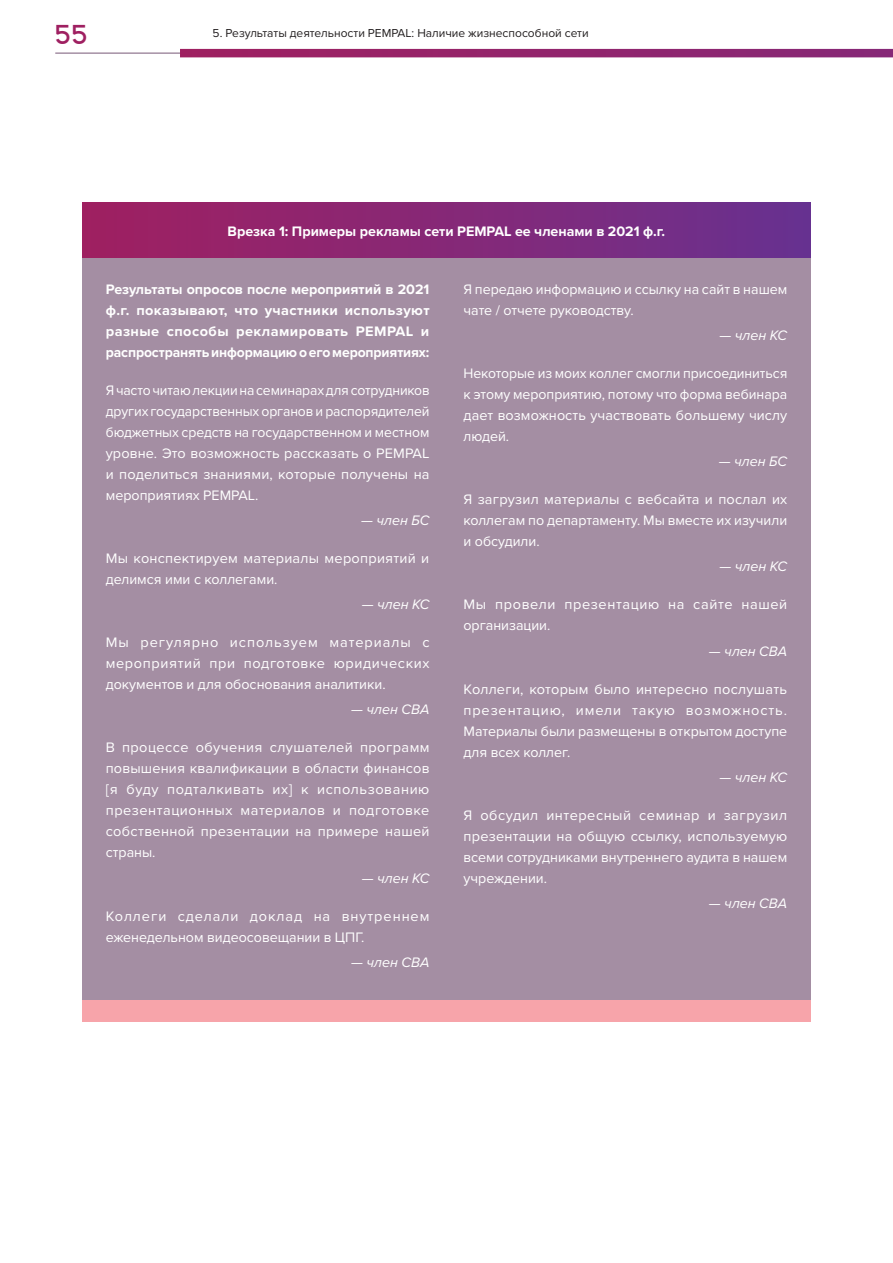
<style>
.page{position:relative;width:893px;height:1263px;background:#fff}
.page>*{position:absolute;margin:0;border:0;box-sizing:border-box;transform-origin:0 0}
.t1{font:27px "Code Pro LC";color:#9f2061}
.Body_text{font:14.25px/21px "Proxima Nova";color:#fff;text-align:justify}
.Body_text-2{font:700 14.25px/21px "Proxima Nova";letter-spacing:-.005em;color:#fff;text-align:justify}
.Body_text-3{font:italic 14.25px "Proxima Nova";color:#fff}
.Body_text-4{font:14.25px/21px "Proxima Nova";letter-spacing:.03em;color:#fff}
.Body_text-5{font:14.25px/21px "Proxima Nova";letter-spacing:.045em;color:#fff}
.t2{font:12px "Proxima Nova";color:#231f20}
</style>
<div class="page">
<hr style="left:55px;top:52px;width:838px;height:2px;background:#a48ea3">
<div style="left:180px;top:49px;width:713px;height:8px;background:#93246c"></div>
<div style="left:82px;top:257px;width:729px;height:743px;background:#a48ea3"></div>
<div style="left:82px;top:203px;width:729px;height:54px;background:linear-gradient(to right,#a12060,#69318f)"></div>
<div style="left:82px;top:1000px;width:729px;height:21px;background:#f7a4aa"></div>
<h1 class="t1" style="left:55px;top:19px;width:34px">55</h1>
<p class="t2" style="left:213px;top:24px;width:378px">5. Результаты деятельности PEMPAL: Наличие жизнеспособной сети</p>
<p class="Body_text-2" style="left:228px;top:221px;width:439px">Врезка 1: Примеры рекламы сети PEMPAL ее членами в 2021 ф.г.</p>
<p class="Body_text-2" style="left:106px;top:278px;width:325px">Результаты опросов после мероприятий в 2021 ф.г. показывают, что участники используют разные способы рекламировать PEMPAL и распространять информацию о его мероприятиях:</p>
<p class="Body_text" style="left:106px;top:379px;width:325px">Я часто читаю лекции на семинарах для сотрудников других государственных органов и распорядителей бюджетных средств на государственном и местном уровне. Это возможность рассказать о PEMPAL и поделиться знаниями, которые получены на мероприятиях PEMPAL.</p>
<p class="Body_text-3" style="left:361px;top:509px;width:70px">— член БС</p>
<p class="Body_text" style="left:106px;top:547px;width:325px">Мы конспектируем материалы мероприятий и делимся ими с коллегами.</p>
<p class="Body_text-3" style="left:362px;top:594px;width:69px">— член КС</p>
<p class="Body_text" style="left:106px;top:631px;width:325px">Мы регулярно используем материалы с мероприятий при подготовке юридических документов и для обоснования аналитики.</p>
<p class="Body_text-3" style="left:351px;top:699px;width:80px">— член СВА</p>
<p class="Body_text" style="left:106px;top:736px;width:325px">В процессе обучения слушателей программ повышения квалификации в области финансов [я буду подталкивать их] к использованию презентационных материалов и подготовке собственной презентации на примере нашей страны.</p>
<p class="Body_text-3" style="left:362px;top:867px;width:69px">— член КС</p>
<p class="Body_text-4" style="left:106px;top:905px;width:325px">Коллеги сделали доклад на внутреннем еженедельном видеосовещании в ЦПГ.</p>
<p class="Body_text-3" style="left:351px;top:951px;width:80px">— член СВА</p>
<p class="Body_text" style="left:463px;top:278px;width:325px">Я передаю информацию и ссылку на сайт в нашем чате / отчете руководству.</p>
<p class="Body_text-3" style="left:719px;top:324px;width:69px">— член КС</p>
<p class="Body_text" style="left:463px;top:362px;width:325px">Некоторые из моих коллег смогли присоединиться к этому мероприятию, потому что форма вебинара дает возможность участвовать большему числу людей.</p>
<p class="Body_text-3" style="left:719px;top:451px;width:70px">— член БС</p>
<p class="Body_text" style="left:463px;top:488px;width:325px">Я загрузил материалы с вебсайта и послал их коллегам по департаменту. Мы вместе их изучили и обсудили.</p>
<p class="Body_text-3" style="left:719px;top:556px;width:69px">— член КС</p>
<p class="Body_text-5" style="left:463px;top:593px;width:325px">Мы провели презентацию на сайте нашей организации.</p>
<p class="Body_text-3" style="left:709px;top:640px;width:80px">— член СВА</p>
<p class="Body_text" style="left:463px;top:678px;width:325px">Коллеги, которым было интересно послушать презентацию, имели такую возможность.<br>Материалы были размещены в открытом доступе для всех коллег.</p>
<p class="Body_text-3" style="left:719px;top:766px;width:69px">— член КС</p>
<p class="Body_text" style="left:463px;top:804px;width:325px">Я обсудил интересный семинар и загрузил презентации на общую ссылку, используемую всеми сотрудниками внутреннего аудита в нашем учреждении.</p>
<p class="Body_text-3" style="left:709px;top:893px;width:80px">— член СВА</p>
</div>
